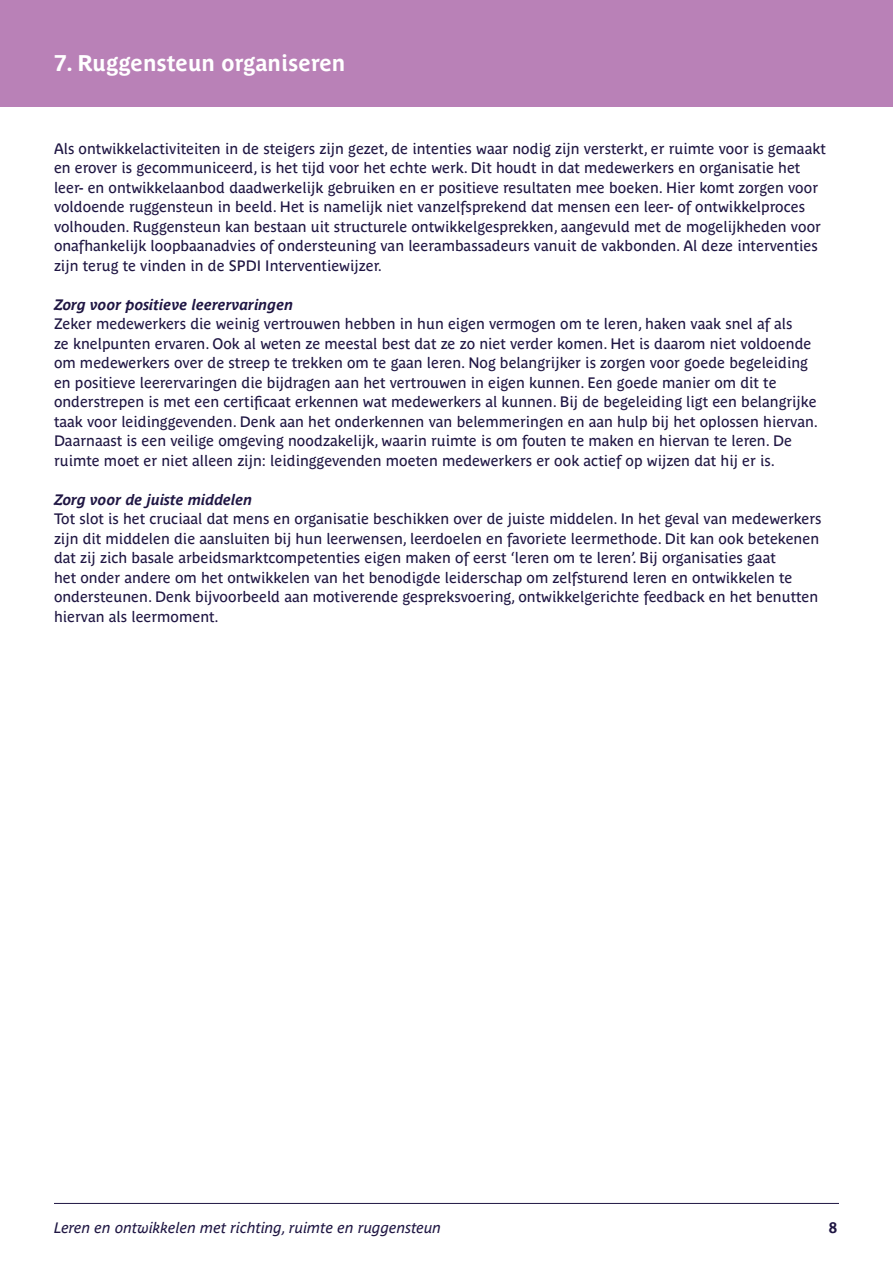
<style>
.page{position:relative;width:893px;height:1263px;background:#fff}
.page>*{position:absolute;margin:0;border:0;box-sizing:border-box;transform-origin:0 0}
.t1{font:700 22.5px "Parisine Plus Std";color:#fff}
.t2{font:15px/19.5px "Parisine Plus Std";color:#1f1643}
.t3{font:italic 700 15px "Parisine Plus Std";color:#1f1643}
.t4{font:italic 15px "Parisine Plus Std";color:#1f1643}
.t5{font:700 15px "Parisine Plus Std";color:#1f1643}
</style>
<div class="page">
<hr style="left:54px;top:1203px;width:785px;height:1px;background:#1f1643">
<div style="left:0;top:0;width:893px;height:106px;background:#b981b7"></div>
<p class="t1" style="left:54px;top:50px;width:293px">7. Ruggensteun organiseren</p>
<p class="t2" style="left:54px;top:139px;width:773px">Als ontwikkelactiviteiten in de steigers zijn gezet, de intenties waar nodig zijn versterkt, er ruimte voor is gemaakt en erover is gecommuniceerd, is het tijd voor het echte werk. Dit houdt in dat medewerkers en organisatie het leer- en ontwikkelaanbod daadwerkelijk gebruiken en er positieve resultaten mee boeken. Hier komt zorgen voor voldoende ruggensteun in beeld. Het is namelijk niet vanzelfsprekend dat mensen een leer- of ontwikkelproces volhouden. Ruggensteun kan bestaan uit structurele ontwikkelgesprekken, aangevuld met de mogelijkheden voor onafhankelijk loopbaanadvies of ondersteuning van leerambassadeurs vanuit de vakbonden. Al deze interventies zijn terug te vinden in de SPDI Interventiewijzer.</p>
<p class="t3" style="left:54px;top:296px;width:241px">Zorg voor positieve leerervaringen</p>
<p class="t2" style="left:54px;top:314px;width:766px">Zeker medewerkers die weinig vertrouwen hebben in hun eigen vermogen om te leren, haken vaak snel af als<br>ze knelpunten ervaren. Ook al weten ze meestal best dat ze zo niet verder komen. Het is daarom niet voldoende om medewerkers over de streep te trekken om te gaan leren. Nog belangrijker is zorgen voor goede begeleiding en positieve leerervaringen die bijdragen aan het vertrouwen in eigen kunnen. Een goede manier om dit te onderstrepen is met een certificaat erkennen wat medewerkers al kunnen. Bij de begeleiding ligt een belangrijke taak voor leidinggevenden. Denk aan het onderkennen van belemmeringen en aan hulp bij het oplossen hiervan.<br>Daarnaast is een veilige omgeving noodzakelijk, waarin ruimte is om fouten te maken en hiervan te leren. De ruimte moet er niet alleen zijn: leidinggevenden moeten medewerkers er ook actief op wijzen dat hij er is.</p>
<p class="t3" style="left:54px;top:491px;width:200px">Zorg voor de juiste middelen</p>
<p class="t2" style="left:54px;top:509px;width:769px">Tot slot is het cruciaal dat mens en organisatie beschikken over de juiste middelen. In het geval van medewerkers zijn dit middelen die aansluiten bij hun leerwensen, leerdoelen en favoriete leermethode. Dit kan ook betekenen dat zij zich basale arbeidsmarktcompetenties eigen maken of eerst ‘leren om te leren’. Bij organisaties gaat<br>het onder andere om het ontwikkelen van het benodigde leiderschap om zelfsturend leren en ontwikkelen te ondersteunen. Denk bijvoorbeeld aan motiverende gespreksvoering, ontwikkelgerichte feedback en het benutten hiervan als leermoment.</p>
<p class="t4" style="left:54px;top:1219px;width:389px">Leren en ontwikkelen met richting, ruimte en ruggensteun</p>
<p class="t5" style="left:829px;top:1219px;width:10px">8</p>
</div>
